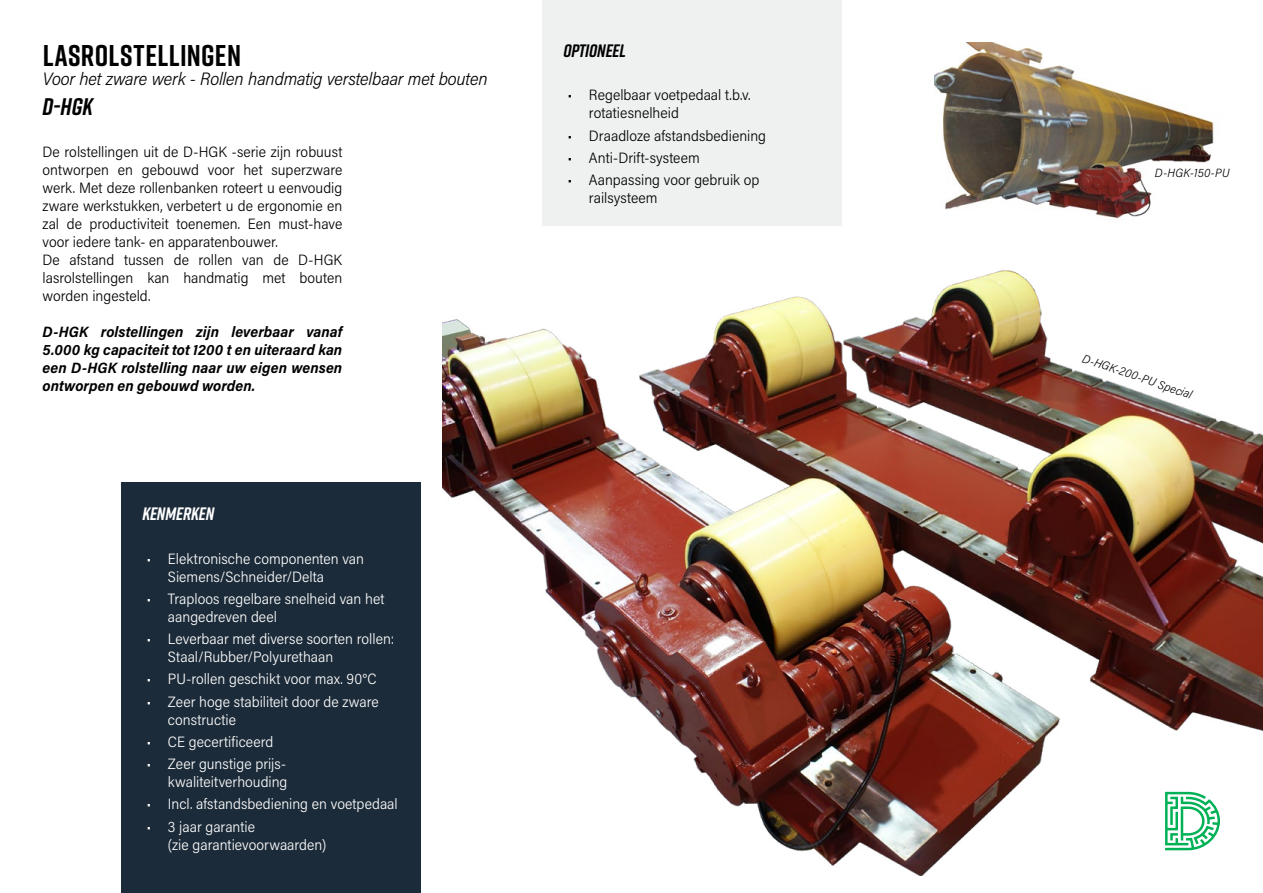
<style>
.page{position:relative;width:1263px;height:893px;background:#fff}
.page>*{position:absolute;margin:0;border:0;box-sizing:border-box;transform-origin:0 0}
.t1{font:700 30px "Rift";letter-spacing:.01em;color:#000}
.t2{font:italic 700 24px "Rift";color:#000}
.t3{font:italic 300 18px "Acumin Pro Semi Cond";letter-spacing:-.01em;color:#000}
.t4{font:italic 700 18px "Rift";letter-spacing:-.005em;color:#000}
.t5{font:italic 700 18px "Rift";letter-spacing:-.005em;color:#fff}
.t6{font:300 15px/18px "Acumin Pro Semi Cond";color:#000}
.t7{font:300 15px/18px "Acumin Pro Semi Cond";color:#fff}
.t8{font:italic 700 15px/18px "Acumin Pro Semi Cond";letter-spacing:.005em;color:#000;text-align:justify}
.t9{font:italic 300 12px "Acumin Pro Semi Cond";letter-spacing:.015em;color:#000}
</style>
<div class="page">
<div style="left:542px;top:0;width:300px;height:226px;background:#eff0f0"></div>
<div style="left:121px;top:482px;width:300px;height:411px;background:#1c2b39"></div>
<img style="left:442px;top:270px;width:821px;height:606px">
<img style="left:935px;top:43px;width:279px;height:176px">
<h1 class="t1" style="left:43px;top:34px;width:200px">LASROLSTELLINGEN</h1>
<p class="t3" style="left:43px;top:67px;width:447px">Voor het zware werk - Rollen handmatig verstelbaar met bouten</p>
<h2 class="t2" style="left:43px;top:90px;width:52px">D-HGK</h2>
<p class="t6" style="left:43px;top:142px;width:301px">De rolstellingen uit de D-HGK -serie zijn robuust ontworpen en gebouwd voor het superzware werk. Met deze rollenbanken roteert u eenvoudig zware werkstukken, verbetert u de ergonomie en zal de productiviteit toenemen. Een must-have voor iedere tank- en apparatenbouwer.<br>De afstand tussen de rollen van de D-HGK lasrolstellingen kan handmatig met bouten worden ingesteld.</p>
<p class="t8" style="left:43px;top:322px;width:301px">D-HGK rolstellingen zijn leverbaar vanaf 5.000 kg capaciteit tot 1200 t en uiteraard kan een D-HGK rolstelling naar uw eigen wensen ontworpen en gebouwd worden.</p>
<p class="t5" style="left:142px;top:500px;width:73px">KENMERKEN</p>
<p class="t7" style="left:168px;top:549px;width:198px;text-indent:-21px">• Elektronische componenten van<br>Siemens/Schneider/Delta</p>
<p class="t7" style="left:168px;top:589px;width:218px;text-indent:-21px">• Traploos regelbare snelheid van het aangedreven deel</p>
<p class="t7" style="left:168px;top:629px;width:228px;text-indent:-21px">• Leverbaar met diverse soorten rollen:<br>Staal/Rubber/Polyurethaan</p>
<p class="t7" style="left:147px;top:669px;width:231px">• PU-rollen geschikt voor max. 90°C</p>
<p class="t7" style="left:168px;top:692px;width:212px;text-indent:-21px">• Zeer hoge stabiliteit door de zware constructie</p>
<p class="t7" style="left:147px;top:732px;width:128px">• CE gecertificeerd</p>
<p class="t7" style="left:147px;top:754px;width:142px;text-align:right">• Zeer gunstige prijs&shy;kwaliteitverhouding</p>
<p class="t7" style="left:147px;top:794px;width:253px">• Incl. afstandsbediening en voetpedaal</p>
<p class="t7" style="left:168px;top:817px;width:160px;text-indent:-21px">• 3 jaar garantie<br>(zie garantievoorwaarden)</p>
<p class="t4" style="left:563px;top:37px;width:64px">OPTIONEEL</p>
<p class="t6" style="left:589px;top:86px;width:163px;text-indent:-21px">• Regelbaar voetpedaal t.b.v. rotatiesnelheid</p>
<p class="t6" style="left:568px;top:126px;width:200px">• Draadloze afstandsbediening</p>
<p class="t6" style="left:568px;top:148px;width:134px">• Anti-Drift-systeem</p>
<p class="t6" style="left:589px;top:170px;width:172px;text-indent:-21px">• Aanpassing voor gebruik op railsysteem</p>
<p class="t9" style="left:1155px;top:164px;width:76px">D-HGK-150-PU</p>
<p class="t9" style="left:1085px;top:350px;width:117px;rotate:19deg">D-HGK-200-PU Special</p>
</div>
